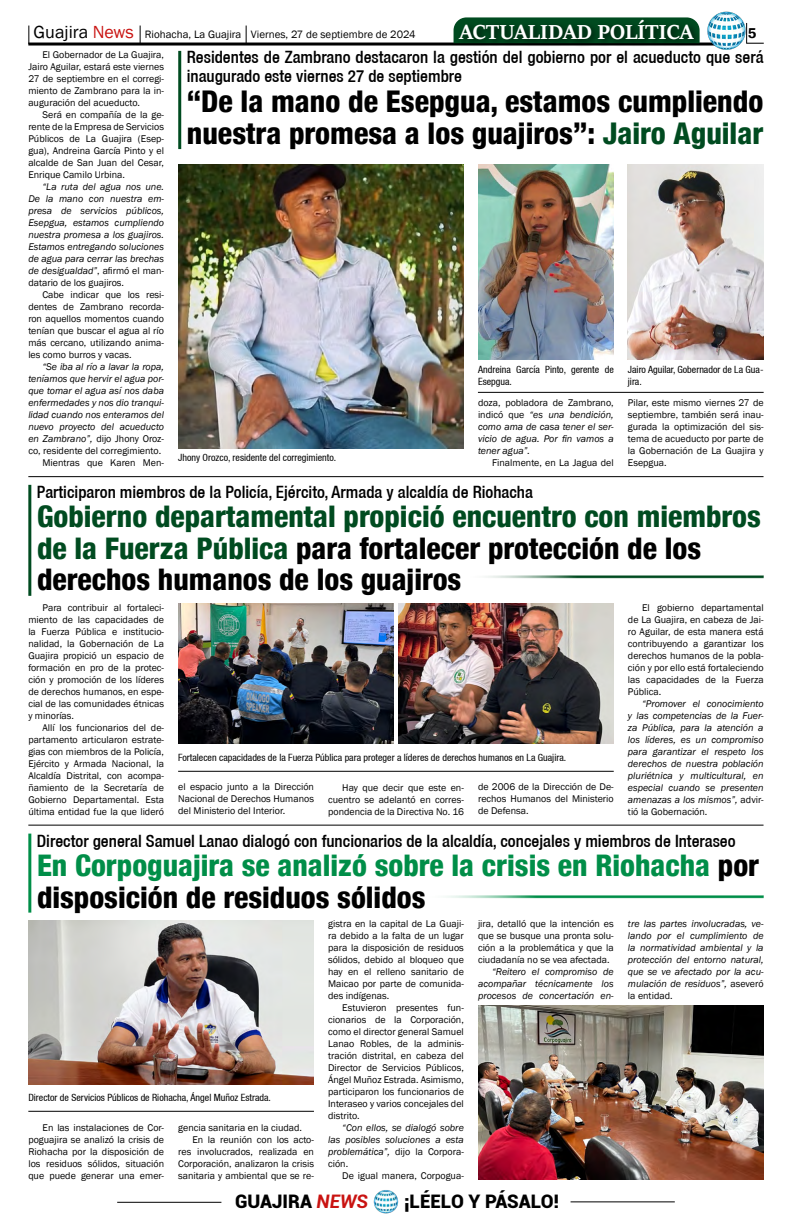
<style>
.page{position:relative;width:792px;height:1224px;background:#fff}
.page>*{position:absolute;margin:0;border:0;box-sizing:border-box;transform-origin:0 0}
.t1{font:800 condensed 29.9px/31.7px "Helvetica 87";color:#000}
.t2{font:800 condensed 29.8px/31.5px "Helvetica 87";color:#004b20}
.t3{font:800 condensed 29.8px/31.5px "Helvetica 87";color:#008e48}
.t4{font:700 22.3px "Sitka Heading";color:#fff}
.t5{font:900 18.7px "Roboto";color:#000}
.t6{font:500 condensed 17px/19px "Helvetica 67";color:#000}
.t7{font:600 14.7px "Franklin Gothic";color:#000}
.t8{font:11px "Franklin Gothic";color:#000}
.t9{font:10px/12px "Franklin Gothic";color:#000;text-align:justify}
.t10{font:italic 10px/12px "Franklin Gothic";color:#000;text-align:justify}
.t11{font:condensed 10px/12px "Helvetica 57";color:#000}
.s1{font-size:18px}
.s2{font-size:18px;color:#c91311}
.s3{font-style:normal}
.s4{color:#004b20}
.s5{color:#000}
.s6{font-weight:700;font-style:italic;color:#c91311}
</style>
<div class="page">
<hr style="left:28px;top:43px;width:688px;height:3px;background:#000">
<svg style="left:747px;top:23px;width:17px;height:21px"></svg>
<svg style="left:28px;top:26px;width:1px;height:18px"></svg>
<svg style="left:140px;top:26px;width:1px;height:17px"></svg>
<svg style="left:246px;top:26px;width:1px;height:17px"></svg>
<img style="left:706px;top:11px;width:41px;height:39px">
<hr style="left:117px;top:1202px;width:104px;height:1px;background:#000">
<hr style="left:571px;top:1201px;width:104px;height:1px;background:#000">
<img style="left:374px;top:1190px;width:24px;height:24px">
<div style="left:455px;top:16px;width:247px;height:31px;background:#000;opacity:.75"></div>
<hr style="left:178px;top:51px;width:3px;height:98px;background:#004b20">
<hr style="left:28px;top:485px;width:3px;height:111px;background:#004b20">
<hr style="left:28px;top:834px;width:3px;height:79px;background:#008e48">
<img style="left:628px;top:164px;width:136px;height:195px">
<img style="left:478px;top:164px;width:136px;height:195px">
<hr style="left:478px;top:392px;width:286px;height:1px;background:#000">
<hr style="left:28px;top:476px;width:736px;height:1px;background:#000">
<hr style="left:28px;top:825px;width:736px;height:1px;background:#000">
<img style="left:178px;top:164px;width:286px;height:284px">
<img style="left:178px;top:603px;width:215px;height:140px">
<img style="left:399px;top:603px;width:215px;height:140px">
<hr style="left:178px;top:771px;width:436px;height:1px;background:#000">
<hr style="left:28px;top:1111px;width:286px;height:1px;background:#000">
<hr style="left:464px;top:575px;width:300px;height:3px;background:#004b20">
<hr style="left:423px;top:895px;width:341px;height:3px;background:#008e48">
<img style="left:28px;top:920px;width:286px;height:165px">
<img style="left:478px;top:1005px;width:286px;height:175px">
<h3 class="t4" style="left:459px;top:15px;width:236px">ACTUALIDAD POLÍTICA</h3>
<p class="t8" style="left:34px;top:28px;width:383px"><span class="s1">Guajira</span> <span class="s2">News</span> Riohacha, La Guajira Viernes, 27 de septiembre de 2024</p>
<h3 class="t7" style="left:748px;top:24px;width:10px">5</h3>
<p class="t9" style="left:28px;top:49px;width:137px;text-indent:14px">El Gobernador de La Guajira, Jairo Aguilar, estará este viernes 27 de septiembre en el corregi&shy;miento de Zambrano para la in&shy;auguración del acueducto.</p>
<p class="t9" style="left:28px;top:109px;width:137px;text-indent:14px">Será en compañía de la ge&shy;rente de la Empresa de Servicios Públicos de La Guajira (Esep&shy;gua), Andreina García Pinto y el alcalde de San Juan del Cesar, Enrique Camilo Urbina.</p>
<p class="t10" style="left:28px;top:181px;width:137px;text-indent:14px">“La ruta del agua nos une.<br>De la mano con nuestra em&shy;presa de servicios públicos, Esepgua, estamos cumpliendo nuestra promesa a los guajiros.<br>Estamos entregando soluciones de agua para cerrar las brechas de desigualdad”<span class="s3">, afirmó el man&shy;datario de los guajiros.</span></p>
<p class="t9" style="left:28px;top:289px;width:137px;text-indent:14px">Cabe indicar que los resi&shy;dentes de Zambrano recorda&shy;ron aquellos momentos cuando tenían que buscar el agua al río más cercano, utilizando anima&shy;les como burros y vacas.</p>
<p class="t10" style="left:28px;top:361px;width:137px;text-align:right">“Se iba al río a lavar la ropa, teníamos que hervir el agua por&shy;que tomar el agua así nos daba enfermedades y nos dio tranqui&shy;lidad cuando nos enteramos del nuevo proyecto del acueducto en Zambrano”, <span class="s3">dijo Jhony Oroz&shy;co, residente del corregimiento.<br>Mientras que Karen Men-</span></p>
<h3 class="t6" style="left:187px;top:47px;width:578px">Residentes de Zambrano destacaron la gestión del gobierno por el acueducto que será inaugurado este viernes 27 de septiembre</h3>
<h1 class="t1" style="left:187px;top:85px;width:578px">“De la mano de Esepgua, estamos cumpliendo nuestra promesa a los guajiros”: <span class="s4">Jairo Aguilar</span></h1>
<p class="t11" style="left:178px;top:452px;width:160px">Jhony Orozco, residente del corregimiento.</p>
<p class="t11" style="left:478px;top:363px;width:137px">Andreina García Pinto, gerente de<br>Esepgua.</p>
<p class="t10" style="left:478px;top:397px;width:137px"><span class="s3">doza, pobladora de Zambrano, indicó que</span> “es una bendición, como ama de casa tener el ser&shy;vicio de agua. Por fin vamos a tener agua”.</p>
<p class="t9" style="left:492px;top:457px;width:123px">Finalmente, en La Jagua del</p>
<p class="t11" style="left:628px;top:363px;width:137px">Jairo Aguilar, Gobernador de La Gua&shy;jira.</p>
<p class="t9" style="left:628px;top:397px;width:137px">Pilar, este mismo viernes 27 de septiembre, también será inau&shy;gurada la optimización del sis&shy;tema de acueducto por parte de la Gobernación de La Guajira y Esepgua.</p>
<h3 class="t6" style="left:37px;top:483px;width:498px">Participaron miembros de la Policía, Ejército, Armada y alcaldía de Riohacha</h3>
<h2 class="t2" style="left:37px;top:500px;width:725px">Gobierno departamental propició encuentro con miembros de la Fuerza Pública <span class="s5">para fortalecer protección de los derechos humanos de los guajiros</span></h2>
<p class="t9" style="left:28px;top:601px;width:137px;text-indent:14px">Para contribuir al fortaleci&shy;miento de las capacidades de la Fuerza Pública e institucio&shy;nalidad, la Gobernación de La Guajira propició un espacio de formación en pro de la protec&shy;ción y promoción de los líderes de derechos humanos, en espe&shy;cial de las comunidades étnicas y minorías.</p>
<p class="t9" style="left:28px;top:721px;width:137px;text-indent:14px">Allí los funcionarios del de&shy;partamento articularon estrate&shy;gias con miembros de la Policía, Ejército y Armada Nacional, la Alcaldía Distrital, con acompa&shy;ñamiento de la Secretaría de Gobierno Departamental. Esta última entidad fue la que lideró</p>
<p class="t11" style="left:178px;top:751px;width:389px">Fortalecen capacidades de la Fuerza Pública para proteger a líderes de derechos humanos en La Guajira.</p>
<p class="t9" style="left:178px;top:781px;width:137px">el espacio junto a la Dirección Nacional de Derechos Humanos del Ministerio del Interior.</p>
<p class="t9" style="left:328px;top:781px;width:137px;text-indent:14px">Hay que decir que este en&shy;cuentro se adelantó en corres&shy;pondencia de la Directiva No. 16</p>
<p class="t9" style="left:478px;top:781px;width:137px">de 2006 de la Dirección de De&shy;rechos Humanos del Ministerio de Defensa.</p>
<p class="t9" style="left:628px;top:601px;width:137px;text-indent:14px">El gobierno departamental de La Guajira, en cabeza de Jai&shy;ro Aguilar, de esta manera está contribuyendo a garantizar los derechos humanos de la pobla&shy;ción y por ello está fortaleciendo las capacidades de la Fuerza Pública.</p>
<p class="t10" style="left:628px;top:697px;width:137px;text-indent:14px">“Promover el conocimiento y las competencias de la Fuer&shy;za Pública, para la atención a los líderes, es un compromiso para garantizar el respeto los derechos de nuestra población pluriétnica y multicultural, en especial cuando se presenten amenazas a los mismos”, <span class="s3">advir&shy;tió la Gobernación.</span></p>
<h3 class="t6" style="left:37px;top:831px;width:700px">Director general Samuel Lanao dialogó con funcionarios de la alcaldía, concejales y miembros de Interaseo</h3>
<h2 class="t3" style="left:37px;top:849px;width:724px">En Corpoguajira se analizó sobre la crisis en Riohacha <span class="s5">por disposición de residuos sólidos</span></h2>
<p class="t11" style="left:28px;top:1092px;width:244px">Director de Servicios Públicos de Riohacha, Ángel Muñoz Estrada.</p>
<p class="t9" style="left:28px;top:1122px;width:137px;text-indent:14px">En las instalaciones de Cor&shy;poguajira se analizó la crisis de Riohacha por la disposición de los residuos sólidos, situación que puede generar una emer-</p>
<p class="t9" style="left:178px;top:1122px;width:125px">gencia sanitaria en la ciudad.</p>
<p class="t9" style="left:192px;top:1134px;width:123px">En la reunión con los acto-</p>
<p class="t9" style="left:178px;top:1146px;width:137px">res involucrados, realizada en</p>
<p class="t9" style="left:178px;top:1158px;width:137px">Corporación, analizaron la crisis</p>
<p class="t9" style="left:178px;top:1170px;width:137px">sanitaria y ambiental que se re-</p>
<p class="t9" style="left:328px;top:918px;width:137px">gistra en la capital de La Guaji&shy;ra debido a la falta de un lugar para la disposición de residuos sólidos, debido al bloqueo que hay en el relleno sanitario de Maicao por parte de comunida&shy;des indígenas.</p>
<p class="t9" style="left:328px;top:1002px;width:137px;text-indent:14px">Estuvieron presentes fun&shy;cionarios de la Corporación, como el director general Samuel Lanao Robles, de la adminis&shy;tración distrital, en cabeza del Director de Servicios Públicos, Ángel Muñoz Estrada. Asimismo, participaron los funcionarios de Interaseo y varios concejales del distrito.</p>
<p class="t10" style="left:328px;top:1122px;width:137px;text-indent:14px">“Con ellos, se dialogó sobre las posibles soluciones a esta problemática”, <span class="s3">dijo la Corpora&shy;ción.</span></p>
<p class="t9" style="left:342px;top:1170px;width:123px">De igual manera, Corpogua-</p>
<p class="t9" style="left:478px;top:918px;width:137px">jira, detalló que la intención es que se busque una pronta solu&shy;ción a la problemática y que la ciudadanía no se vea afectada.</p>
<p class="t10" style="left:478px;top:966px;width:137px;text-indent:14px">“Reitero el compromiso de acompañar técnicamente los procesos de concertación en-</p>
<h3 class="t5" style="left:235px;top:1189px;width:134px">GUAJIRA <span class="s6">NEWS</span></h3>
<h3 class="t5" style="left:404px;top:1189px;width:157px">¡LÉELO Y PÁSALO!</h3>
<p class="t10" style="left:628px;top:918px;width:137px">tre las partes involucradas, ve&shy;lando por el cumplimiento de la normatividad ambiental y la protección del entorno natural, que se ve afectado por la acu&shy;mulación de residuos”, <span class="s3">aseveró la entidad.</span></p>
</div>
